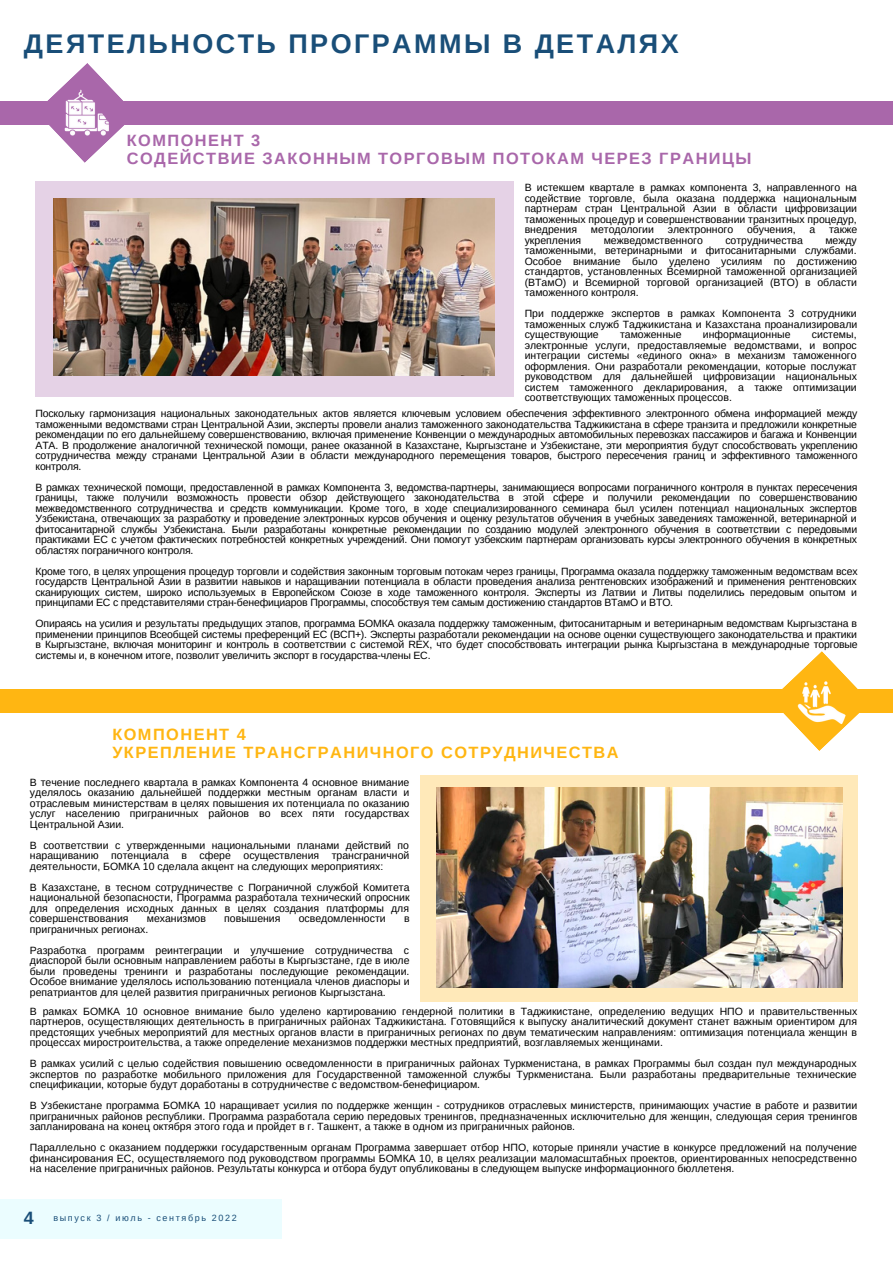
<style>
.page{position:relative;width:893px;height:1264px;background:#fff}
.page>*{position:absolute;margin:0;border:0;box-sizing:border-box;transform-origin:0 0}
.t1{font:700 27px "Arimo";letter-spacing:.09em;color:#194e78}
.t2{font:700 16.35px/18px "Arimo";letter-spacing:.09em;color:#a967aa}
.t3{font:700 16.35px/18px "Arimo";letter-spacing:.09em;color:#ffb612}
.t4{font:10.5px/10.5px "Arimo";color:#000;text-align:justify}
.t5{font:9px "Arimo";letter-spacing:.18em;color:#194e78}
.s1{font-weight:700;font-size:17.85px}
</style>
<div class="page">
<div style="left:0;top:1199px;width:281px;height:39px;background:#ebfdff"></div>
<div style="left:0;top:101px;width:892px;height:24px;background:#a967aa"></div>
<div style="left:0;top:689px;width:892px;height:24px;background:#ffb612"></div>
<svg style="left:47px;top:63px;width:77px;height:100px"></svg>
<svg style="left:782px;top:651px;width:77px;height:100px"></svg>
<img style="left:793px;top:677px;width:55px;height:48px">
<div style="left:36px;top:181px;width:478px;height:216px;background:#e5d2e6"></div>
<div style="left:420px;top:775px;width:437px;height:226px;background:#ffe9b9"></div>
<img style="left:60px;top:89px;width:52px;height:46px">
<img style="left:437px;top:787px;width:405px;height:200px">
<img style="left:53px;top:198px;width:441px;height:177px">
<h1 class="t1" style="left:24px;top:29px;width:656px">ДЕЯТЕЛЬНОСТЬ ПРОГРАММЫ В ДЕТАЛЯХ</h1>
<h2 class="t2" style="left:127px;top:132px;width:626px">КОМПОНЕНТ 3<br>СОДЕЙСТВИЕ ЗАКОННЫМ ТОРГОВЫМ ПОТОКАМ ЧЕРЕЗ ГРАНИЦЫ</h2>
<p class="t4" style="left:524px;top:182px;width:334px">В истекшем квартале в рамках компонента 3, направленного на содействие торговле, была оказана поддержка национальным партнерам стран Центральной Азии в области цифровизации таможенных процедур и совершенствовании транзитных процедур, внедрения</p>
<p class="t4" style="left:590px;top:224px;width:65px">методологии</p>
<p class="t4" style="left:667px;top:224px;width:67px">электронного</p>
<p class="t4" style="left:747px;top:224px;width:50px">обучения,</p>
<p class="t4" style="left:809px;top:224px;width:7px">а</p>
<p class="t4" style="left:829px;top:224px;width:30px">также</p>
<p class="t4" style="left:524px;top:235px;width:58px">укрепления</p>
<p class="t4" style="left:603px;top:235px;width:101px">межведомственного</p>
<p class="t4" style="left:725px;top:235px;width:79px">сотрудничества</p>
<p class="t4" style="left:524px;top:235px;width:334px;text-indent:300px">между таможенными, ветеринарными и фитосанитарными службами.<br>Особое внимание было уделено усилиям по достижению стандартов, установленных Всемирной таможенной организацией (ВТамО) и Всемирной торговой организацией (ВТО) в области таможенного контроля.</p>
<p class="t4" style="left:524px;top:308px;width:334px">При поддержке экспертов в рамках Компонента 3 сотрудники таможенных служб Таджикистана и Казахстана проанализировали существующие</p>
<p class="t4" style="left:620px;top:329px;width:63px">таможенные</p>
<p class="t4" style="left:702px;top:329px;width:89px">информационные</p>
<p class="t4" style="left:524px;top:329px;width:334px;text-indent:287px">системы, электронные услуги, предоставляемые ведомствами, и вопрос интеграции системы «единого окна» в механизм таможенного оформления. Они разработали рекомендации, которые послужат руководством для дальнейшей цифровизации национальных систем таможенного декларирования, а также оптимизации соответствующих таможенных процессов.</p>
<p class="t4" style="left:36px;top:408px;width:823px">Поскольку гармонизация национальных законодательных актов является ключевым условием обеспечения эффективного электронного обмена информацией между таможенными ведомствами стран Центральной Азии, эксперты провели анализ таможенного законодательства Таджикистана в сфере транзита и предложили конкретные рекомендации по его дальнейшему совершенствованию, включая применение Конвенции о международных автомобильных перевозках пассажиров и багажа и Конвенции АТА. В продолжение аналогичной технической помощи, ранее оказанной в Казахстане, Кыргызстане и Узбекистане, эти мероприятия будут способствовать укреплению сотрудничества между странами Центральной Азии в области международного перемещения товаров, быстрого пересечения границ и эффективного таможенного контроля.</p>
<p class="t4" style="left:36px;top:481px;width:823px">В рамках технической помощи, предоставленной в рамках Компонента 3, ведомства-партнеры, занимающиеся вопросами пограничного контроля в пунктах пересечения границы, также получили возможность провести обзор действующего законодательства в этой сфере и получили рекомендации по совершенствованию межведомственного сотрудничества и средств коммуникации. Кроме того, в ходе специализированного семинара был усилен потенциал национальных экспертов Узбекистана, отвечающих за разработку и проведение электронных курсов обучения и оценку результатов обучения в учебных заведениях таможенной, ветеринарной и фитосанитарной службы Узбекистана. Были разработаны конкретные рекомендации по созданию модулей электронного обучения в соответствии с передовыми практиками ЕС с учетом фактических потребностей конкретных учреждений. Они помогут узбекским партнерам организовать курсы электронного обучения в конкретных областях пограничного контроля.</p>
<p class="t4" style="left:36px;top:565px;width:823px">Кроме того, в целях упрощения процедур торговли и содействия законным торговым потокам через границы, Программа оказала поддержку таможенным ведомствам всех государств Центральной Азии в развитии навыков и наращивании потенциала в области проведения анализа рентгеновских изображений и применения рентгеновских сканирующих систем, широко используемых в Европейском Союзе в ходе таможенного контроля. Эксперты из Латвии и Литвы поделились передовым опытом и принципами ЕС с представителями стран-бенефициаров Программы, способствуя тем самым достижению стандартов ВТамО и ВТО.</p>
<p class="t4" style="left:36px;top:618px;width:823px">Опираясь на усилия и результаты предыдущих этапов, программа БОМКА оказала поддержку таможенным, фитосанитарным и ветеринарным ведомствам Кыргызстана в применении принципов Всеобщей системы преференций ЕС (ВСП+). Эксперты разработали рекомендации на основе оценки существующего законодательства и практики в Кыргызстане, включая мониторинг и контроль в соответствии с системой REX, что будет способствовать интеграции рынка Кыргызстана в международные торговые системы и, в конечном итоге, позволит увеличить экспорт в государства-члены ЕС.</p>
<h2 class="t3" style="left:112px;top:725px;width:507px">КОМПОНЕНТ 4<br>УКРЕПЛЕНИЕ ТРАНСГРАНИЧНОГО СОТРУДНИЧЕСТВА</h2>
<p class="t4" style="left:30px;top:777px;width:381px">В течение последнего квартала в рамках Компонента 4 основное внимание уделялось оказанию дальнейшей поддержки местным органам власти и отраслевым министерствам в целях повышения их потенциала по оказанию услуг населению приграничных районов во всех пяти государствах Центральной Азии.</p>
<p class="t4" style="left:30px;top:839px;width:381px">В соответствии с утвержденными национальными планами действий по наращиванию потенциала в сфере осуществления трансграничной деятельности, БОМКА 10 сделала акцент на следующих мероприятиях:</p>
<p class="t4" style="left:30px;top:881px;width:381px">В Казахстане, в тесном сотрудничестве с Пограничной службой Комитета национальной безопасности, Программа разработала технический опросник для определения исходных данных в целях создания платформы для совершенствования</p>
<p class="t4" style="left:147px;top:913px;width:61px">механизмов</p>
<p class="t4" style="left:224px;top:913px;width:58px">повышения</p>
<p class="t4" style="left:299px;top:913px;width:88px">осведомленности</p>
<p class="t4" style="left:404px;top:913px;width:7px">в</p>
<p class="t4" style="left:30px;top:918px;width:380px;line-height:21px">приграничных регионах.<br>Разработка программ реинтеграции и улучшение сотрудничества с</p>
<p class="t4" style="left:30px;top:955px;width:381px">диаспорой были основным направлением работы в Кыргызстане, где в июле были проведены тренинги и разработаны последующие рекомендации.<br>Особое внимание уделялось использованию потенциала членов диаспоры и репатриантов для целей развития приграничных регионов Кыргызстана.</p>
<p class="t4" style="left:30px;top:1005px;width:828px">В рамках БОМКА 10 основное внимание было уделено картированию гендерной политики в Таджикистане, определению ведущих НПО и правительственных партнеров, осуществляющих деятельность в приграничных районах Таджикистана. Готовящийся к выпуску аналитический документ станет важным ориентиром для предстоящих учебных мероприятий для местных органов власти в приграничных регионах по двум тематическим направлениям: оптимизация потенциала женщин в процессах миростроительства, а также определение механизмов поддержки местных предприятий, возглавляемых женщинами.</p>
<p class="t4" style="left:30px;top:1058px;width:828px">В рамках усилий с целью содействия повышению осведомленности в приграничных районах Туркменистана, в рамках Программы был создан пул международных экспертов по разработке мобильного приложения для Государственной таможенной службы Туркменистана. Были разработаны предварительные технические спецификации, которые будут доработаны в сотрудничестве с ведомством-бенефициаром.</p>
<p class="t4" style="left:30px;top:1100px;width:828px">В Узбекистане программа БОМКА 10 наращивает усилия по поддержке женщин - сотрудников отраслевых министерств, принимающих участие в работе и развитии приграничных районов республики. Программа разработала серию передовых тренингов, предназначенных исключительно для женщин, следующая серия тренингов запланирована на конец октября этого года и пройдет в г. Ташкент, а также в одном из приграничных районов.</p>
<p class="t4" style="left:30px;top:1142px;width:828px">Параллельно с оказанием поддержки государственным органам Программа завершает отбор НПО, которые приняли участие в конкурсе предложений на получение финансирования ЕС, осуществляемого под руководством программы БОМКА 10, в целях реализации маломасштабных проектов, ориентированных непосредственно на население приграничных районов. Результаты конкурса и отбора будут опубликованы в следующем выпуске информационного бюллетеня.</p>
<p class="t5" style="left:24px;top:1212px;width:214px"><span class="s1">4</span> выпуск 3 / июль - сентябрь 2022</p>
</div>
